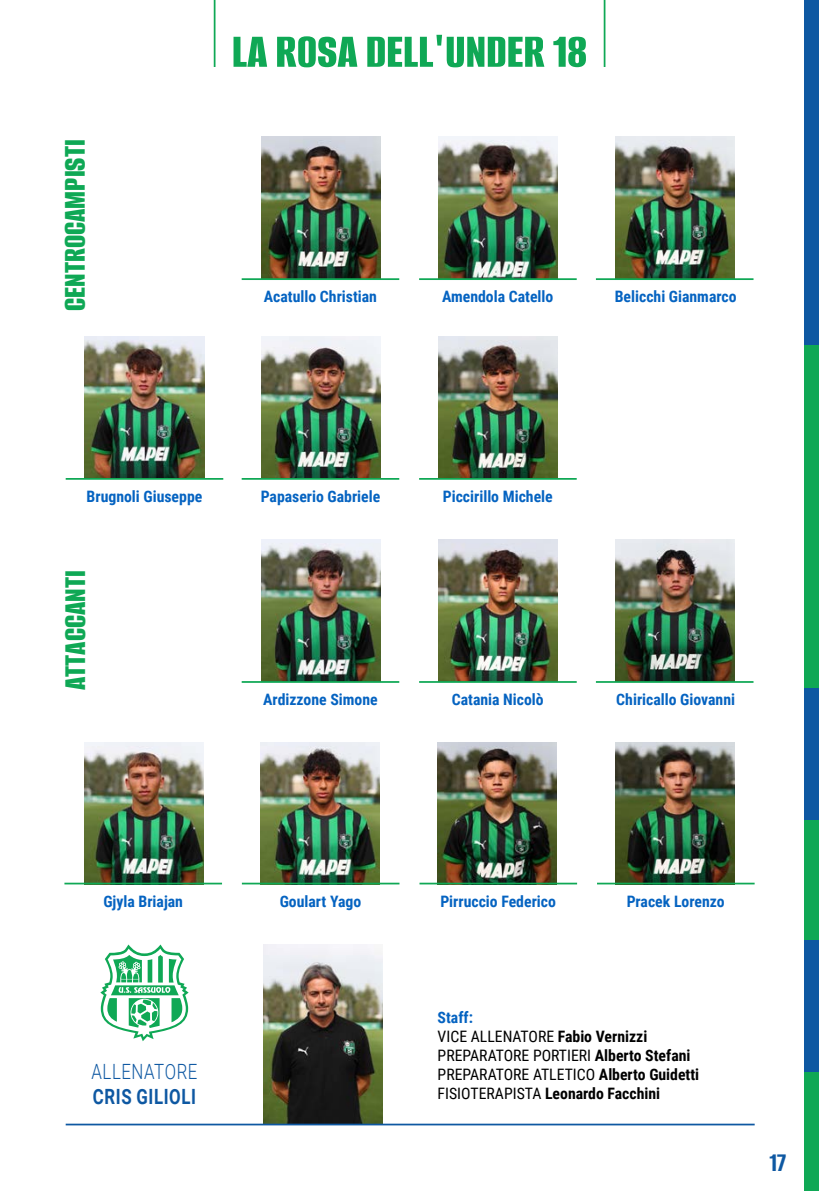
<style>
.page{position:relative;width:819px;height:1191px;background:#fff}
.page>*{position:absolute;margin:0;border:0;box-sizing:border-box;transform-origin:0 0}
.t1{font:100 50.75px "Alumni Sans";color:#0fa855}
.t2{font:100 33.25px "Alumni Sans";color:#0fa855}
.t3{font:100 28px "Alumni Sans";color:#0e58a2}
.t4{font:700 21px "Roboto";letter-spacing:.035em;color:#0e58a2;scale:.8 1}
.t5{font:300 21px "Roboto";letter-spacing:.035em;color:#0e58a2;scale:.8 1}
.t6{font:700 15.75px "Roboto Condensed";color:#0563c1}
.t7{font:15.75px/18.9px "Roboto Condensed";color:#000}
.s1{font-weight:700;color:#0563c1}
.s2{font-weight:700}
</style>
<div class="page">
<div style="left:804px;top:344px;width:15px;height:344px;background:#0fa855"></div>
<div style="left:804px;top:0;width:15px;height:344px;background:#0e58a2"></div>
<div style="left:804px;top:688px;width:15px;height:132px;background:#0e58a2"></div>
<div style="left:804px;top:820px;width:15px;height:120px;background:#0fa855"></div>
<div style="left:804px;top:1072px;width:15px;height:119px;background:#0fa855"></div>
<div style="left:804px;top:940px;width:15px;height:132px;background:#0e58a2"></div>
<img style="left:85px;top:336px;width:119px;height:142px">
<img style="left:263px;top:944px;width:119px;height:179px">
<img style="left:261px;top:336px;width:119px;height:142px">
<img style="left:261px;top:539px;width:119px;height:142px">
<img style="left:261px;top:137px;width:119px;height:141px">
<img style="left:84px;top:742px;width:119px;height:140px">
<img style="left:438px;top:336px;width:119px;height:142px">
<img style="left:438px;top:539px;width:119px;height:142px">
<img style="left:438px;top:137px;width:119px;height:141px">
<img style="left:261px;top:742px;width:119px;height:140px">
<img style="left:615px;top:539px;width:119px;height:142px">
<img style="left:615px;top:137px;width:119px;height:141px">
<img style="left:437px;top:742px;width:119px;height:140px">
<img style="left:615px;top:742px;width:119px;height:140px">
<hr style="left:214px;top:0;width:1px;height:67px;background:#0fa855">
<hr style="left:603px;top:0;width:2px;height:67px;background:#0fa855">
<hr style="left:66px;top:1123px;width:688px;height:2px;background:#0e58a2">
<svg style="left:100px;top:944px;width:89px;height:97px"></svg>
<hr style="left:242px;top:478px;width:157px;height:2px;background:#0fa855">
<hr style="left:242px;top:681px;width:157px;height:2px;background:#0fa855">
<hr style="left:242px;top:278px;width:157px;height:2px;background:#0fa855">
<hr style="left:66px;top:478px;width:157px;height:2px;background:#0fa855">
<hr style="left:64px;top:882px;width:158px;height:2px;background:#0fa855">
<hr style="left:596px;top:681px;width:157px;height:2px;background:#0fa855">
<hr style="left:596px;top:278px;width:157px;height:2px;background:#0fa855">
<hr style="left:419px;top:478px;width:157px;height:2px;background:#0fa855">
<hr style="left:419px;top:681px;width:157px;height:2px;background:#0fa855">
<hr style="left:419px;top:278px;width:157px;height:2px;background:#0fa855">
<hr style="left:242px;top:882px;width:157px;height:2px;background:#0fa855">
<hr style="left:419px;top:882px;width:158px;height:2px;background:#0fa855">
<hr style="left:597px;top:882px;width:157px;height:2px;background:#0fa855">
<h2 class="t2" style="left:58px;top:311px;width:173px;rotate:-90deg">CENTROCAMPISTI</h2>
<h1 class="t1" style="left:232px;top:26px;width:356px">LA ROSA DELL'UNDER 18</h1>
<p class="t6" style="left:264px;top:285px;width:115px">Acatullo Christian</p>
<p class="t6" style="left:442px;top:285px;width:113px">Amendola Catello</p>
<p class="t6" style="left:614px;top:285px;width:123px">Belicchi Gianmarco</p>
<p class="t6" style="left:87px;top:485px;width:117px">Brugnoli Giuseppe</p>
<h2 class="t2" style="left:58px;top:690px;width:121px;rotate:-90deg">ATTACCANTI</h2>
<p class="t6" style="left:261px;top:485px;width:121px">Papaserio Gabriele</p>
<p class="t6" style="left:263px;top:688px;width:116px">Ardizzone Simone</p>
<p class="t6" style="left:442px;top:485px;width:111px">Piccirillo Michele</p>
<p class="t6" style="left:452px;top:688px;width:93px">Catania Nicolò</p>
<p class="t6" style="left:616px;top:688px;width:120px">Chiricallo Giovanni</p>
<p class="t6" style="left:103px;top:890px;width:81px">Gjyla Briajan</p>
<h3 class="t5" style="left:91px;top:1056px;width:134px">ALLENATORE</h3>
<h3 class="t4" style="left:93px;top:1081px;width:130px">CRIS GILIOLI</h3>
<p class="t6" style="left:280px;top:890px;width:83px">Goulart Yago</p>
<p class="t6" style="left:440px;top:890px;width:117px">Pirruccio Federico</p>
<p class="t6" style="left:626px;top:890px;width:99px">Pracek Lorenzo</p>
<p class="t7" style="left:437px;top:1007px;width:263px"><span class="s1">Staff:<br></span>VICE ALLENATORE <span class="s2">Fabio Vernizzi<br></span>PREPARATORE PORTIERI <span class="s2">Alberto Stefani<br></span>PREPARATORE ATLETICO <span class="s2">Alberto Guidetti<br></span>FISIOTERAPISTA <span class="s2">Leonardo Facchini</span></p>
<h3 class="t3" style="left:769px;top:1148px;width:18px">17</h3>
</div>
